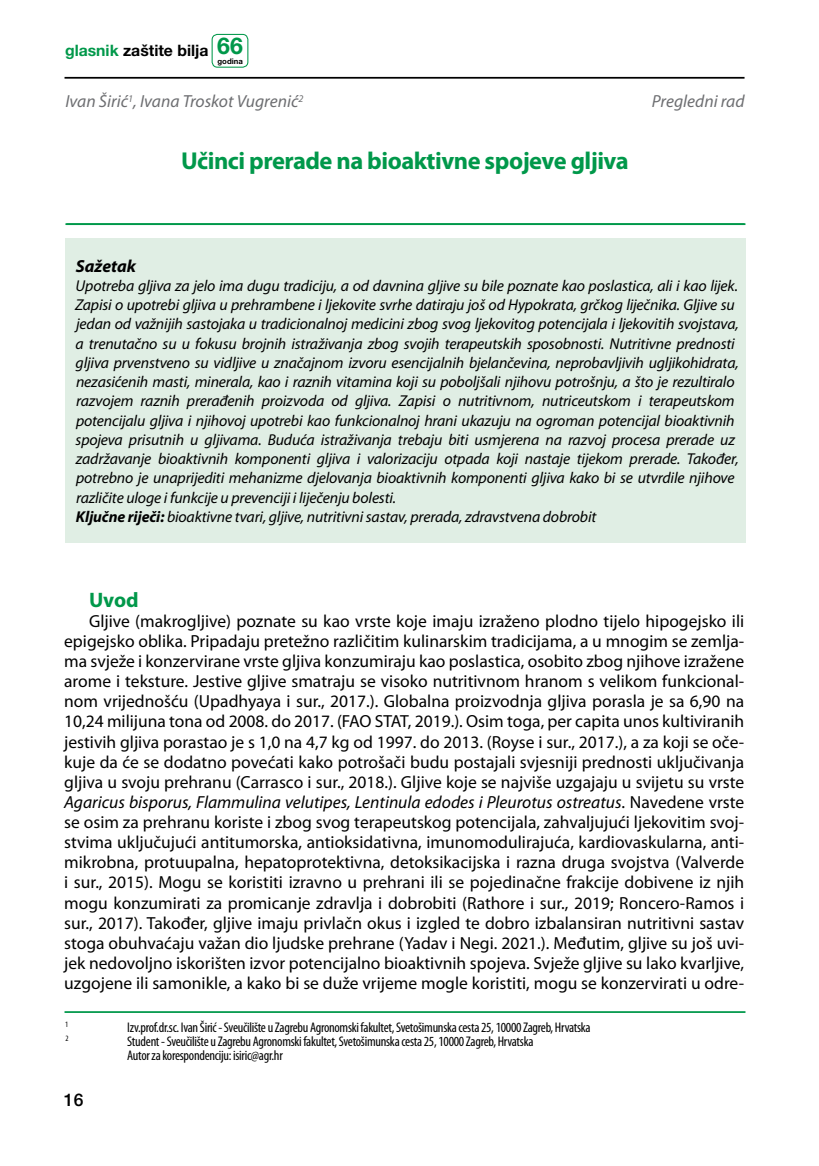
<style>
.page{position:relative;width:819px;height:1166px;background:#fff}
.page>*{position:absolute;margin:0;border:0;box-sizing:border-box;transform-origin:0 0}
.t1{font:700 24.5px "Myriad Pro";letter-spacing:-.02em;color:#00984a}
.t2{font:700 21px "Myriad Pro";color:#00984a}
.t3{font:17.5px/20.1px "Myriad Pro";color:#000;text-align:justify}
.t4{font:italic 17.5px "Myriad Pro";color:#6d6e71}
.t5{font:italic 700 17.5px "Myriad Pro";color:#000}
.t6{font:500 17.5px "Helvetica Neue LT Pro";color:#000}
.t7{font:italic 15.75px/19.2px "Myriad Pro";letter-spacing:-.01em;color:#000}
.t8{font:700 15.75px "Helvetica Neue LT Pro";color:#000}
.t9{font:condensed 14px/14px "Myriad Pro";letter-spacing:-.02em;color:#000}
.t10{font:condensed 8.22px "Myriad Pro";color:#000}
.t11{font:700 7.7px "Helvetica Neue LT Pro";color:#000}
.s1{color:#00984a}
.s2{font-size:23.1px;color:#00984a}
.s3{font-weight:700}
.s4{font-style:italic}
</style>
<div class="page">
<hr style="left:64px;top:77px;width:680px;height:2px;background:#000">
<hr style="left:65px;top:223px;width:679px;height:2px;background:#00984a">
<div style="left:211px;top:34px;width:37px;height:34px;border:1px solid #00984a;border-radius:5px"></div>
<hr style="left:66px;top:223px;width:679px;height:2px;background:#00984a">
<div style="left:65px;top:238px;width:680px;height:304px;background:#e0eee4"></div>
<hr style="left:64px;top:1011px;width:681px;height:2px;background:#00984a">
<p class="t8" style="left:65px;top:41px;width:179px"><span class="s1">glasnik</span> zaštite bilja <span class="s2">66</span></p>
<p class="t11" style="left:217px;top:56px;width:27px">godina</p>
<p class="t4" style="left:65px;top:91px;width:239px">Ivan Širić<sup>1</sup>, Ivana Troskot Vugrenić<sup>2</sup></p>
<p class="t4" style="left:652px;top:91px;width:94px">Pregledni rad</p>
<h1 class="t1" style="left:181px;top:144px;width:449px">Učinci prerade na bioaktivne spojeve gljiva</h1>
<p class="t5" style="left:76px;top:254px;width:62px">Sažetak</p>
<p class="t7" style="left:75px;top:276px;width:665px">Upotreba gljiva za jelo ima dugu tradiciju, a od davnina gljive su bile poznate kao poslastica, ali i kao lijek.<br>Zapisi o upotrebi gljiva u prehrambene i ljekovite svrhe datiraju još od Hypokrata, grčkog liječnika. Gljive su jedan od važnijih sastojaka u tradicionalnoj medicini zbog svog ljekovitog potencijala i ljekovitih svojstava, a trenutačno su u fokusu brojnih istraživanja zbog svojih terapeutskih sposobnosti. Nutritivne prednosti gljiva prvenstveno su vidljive u značajnom izvoru esencijalnih bjelančevina, neprobavljivih ugljikohidrata, nezasićenih masti, minerala, kao i raznih vitamina koji su poboljšali njihovu potrošnju, a što je rezultiralo razvojem raznih prerađenih proizvoda od gljiva. Zapisi o nutritivnom, nutriceutskom i terapeutskom potencijalu gljiva i njihovoj upotrebi kao funkcionalnoj hrani ukazuju na ogroman potencijal bioaktivnih spojeva prisutnih u gljivama. Buduća istraživanja trebaju biti usmjerena na razvoj procesa prerade uz zadržavanje bioaktivnih komponenti gljiva i valorizaciju otpada koji nastaje tijekom prerade. Također, potrebno je unaprijediti mehanizme djelovanja bioaktivnih komponenti gljiva kako bi se utvrdile njihove različite uloge i funkcije u prevenciji i liječenju bolesti.<br><span class="s3">Ključne riječi:</span> bioaktivne tvari, gljive, nutritivni sastav, prerada, zdravstvena dobrobit</p>
<p class="t2" style="left:89px;top:586px;width:51px">Uvod</p>
<p class="t3" style="left:64px;top:610px;width:681px;text-indent:25px">Gljive (makrogljive) poznate su kao vrste koje imaju izraženo plodno tijelo hipogejsko ili epigejsko oblika. Pripadaju pretežno različitim kulinarskim tradicijama, a u mnogim se zemlja&shy;ma svježe i konzervirane vrste gljiva konzumiraju kao poslastica, osobito zbog njihove izražene arome i teksture. Jestive gljive smatraju se visoko nutritivnom hranom s velikom funkcional&shy;nom vrijednošću (Upadhyaya i sur., 2017.). Globalna proizvodnja gljiva porasla je sa 6,90 na 10,24 milijuna tona od 2008. do 2017. (FAO STAT, 2019.). Osim toga, per capita unos kultiviranih jestivih gljiva porastao je s 1,0 na 4,7 kg od 1997. do 2013. (Royse i sur., 2017.), a za koji se oče&shy;kuje da će se dodatno povećati kako potrošači budu postajali svjesniji prednosti uključivanja gljiva u svoju prehranu (Carrasco i sur., 2018.). Gljive koje se najviše uzgajaju u svijetu su vrste <span class="s4">Agaricus bisporus, Flammulina velutipes, Lentinula edodes i Pleurotus ostreatus</span>. Navedene vrste se osim za prehranu koriste i zbog svog terapeutskog potencijala, zahvaljujući ljekovitim svoj&shy;stvima uključujući antitumorska, antioksidativna, imunomodulirajuća, kardiovaskularna, anti&shy;mikrobna, protuupalna, hepatoprotektivna, detoksikacijska i razna druga svojstva (Valverde i sur., 2015). Mogu se koristiti izravno u prehrani ili se pojedinačne frakcije dobivene iz njih mogu konzumirati za promicanje zdravlja i dobrobiti (Rathore i sur., 2019; Roncero-Ramos i sur., 2017). Također, gljive imaju privlačn okus i izgled te dobro izbalansiran nutritivni sastav stoga obuhvaćaju važan dio ljudske prehrane (Yadav i Negi. 2021.). Međutim, gljive su još uvi&shy;jek nedovoljno iskorišten izvor potencijalno bioaktivnih spojeva. Svježe gljive su lako kvarljive, uzgojene ili samonikle, a kako bi se duže vrijeme mogle koristiti, mogu se konzervirati u odre-</p>
<p class="t10" style="left:65px;top:1019px;width:5px">1</p>
<p class="t9" style="left:127px;top:1020px;width:465px">Izv.prof.dr.sc. Ivan Širić - Sveučilište u Zagrebu Agronomski fakultet, Svetošimunska cesta 25, 10000 Zagreb, Hrvatska</p>
<p class="t10" style="left:65px;top:1033px;width:5px">2</p>
<p class="t9" style="left:127px;top:1034px;width:408px">Student - Sveučilište u Zagrebu Agronomski fakultet, Svetošimunska cesta 25, 10000 Zagreb, Hrvatska<br>Autor za korespondenciju: isiric@agr.hr</p>
<p class="t6" style="left:64px;top:1090px;width:21px">16</p>
</div>
